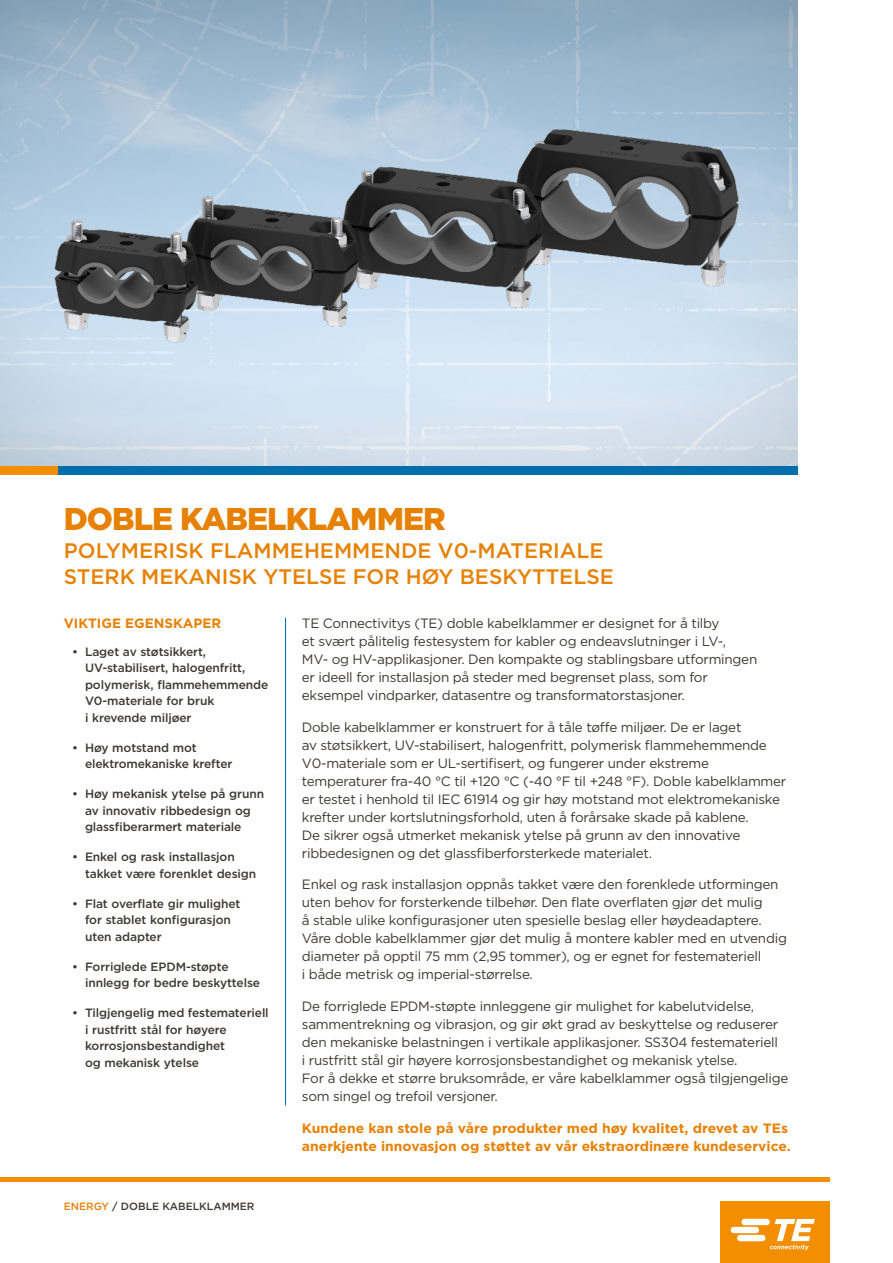
<style>
.page{position:relative;width:893px;height:1263px;background:#fff}
.page>*{position:absolute;margin:0;border:0;box-sizing:border-box;transform-origin:0 0}
.t1{font:900 31.5px "Gotham";letter-spacing:-.03em;color:#e78104}
.t2{font:500 21px/25.5px "Gotham";color:#e78104}
.t3{font:13.5px/18px "Gotham";letter-spacing:-.02em;color:#3c3835}
.t4{font:700 13.5px/18px "Gotham";color:#e78104}
.t5{font:500 12px/16.5px "Gotham";letter-spacing:-.01em;color:#3c3835}
.t6{font:500 10.5px "Gotham";color:#3c3835}
.s1{color:#e78104}
</style>
<div class="page">
<img style="left:0;top:0;width:797px;height:466px">
<div style="left:0;top:466px;width:58px;height:9px;background:#f28e00"></div>
<hr style="left:0;top:1177px;width:829px;height:4px;background:#f28e00">
<div style="left:720px;top:1201px;width:109px;height:62px;background:#f28e00"></div>
<svg style="left:731px;top:1219px;width:84px;height:31px"></svg>
<div style="left:58px;top:466px;width:739px;height:9px;background:#006eab"></div>
<img style="left:53px;top:28px;width:687px;height:427px">
<hr style="left:285px;top:618px;width:1px;height:487px;background:#006eab">
<h1 class="t1" style="left:64px;top:497px;width:384px">DOBLE KABELKLAMMER</h1>
<h2 class="t2" style="left:64px;top:538px;width:552px">POLYMERISK FLAMMEHEMMENDE V0-MATERIALE<br>STERK MEKANISK YTELSE FOR HØY BESKYTTELSE</h2>
<p class="t4" style="left:64px;top:615px;width:159px">VIKTIGE EGENSKAPER</p>
<p class="t3" style="left:302px;top:614px;width:457px">TE Connectivitys (TE) doble kabelklammer er designet for å tilby<br>et svært pålitelig festesystem for kabler og endeavslutninger i LV-,<br>MV- og HV-applikasjoner. Den kompakte og stablingsbare utformingen er ideell for installasjon på steder med begrenset plass, som for eksempel vindparker, datasentre og transformatorstasjoner.</p>
<p class="t3" style="left:302px;top:718px;width:486px">Doble kabelklammer er konstruert for å tåle tøffe miljøer. De er laget<br>av støtsikkert, UV-stabilisert, halogenfritt, polymerisk flammehemmende V0-materiale som er UL-sertifisert, og fungerer under ekstreme temperaturer fra-40 °C til +120 °C (-40 °F til +248 °F). Doble kabelklammer er testet i henhold til IEC 61914 og gir høy motstand mot elektromekaniske krefter under kortslutningsforhold, uten å forårsake skade på kablene.<br>De sikrer også utmerket mekanisk ytelse på grunn av den innovative ribbedesignen og det glassfiberforsterkede materialet.</p>
<p class="t3" style="left:302px;top:875px;width:487px">Enkel og rask installasjon oppnås takket være den forenklede utformingen uten behov for forsterkende tilbehør. Den flate overflaten gjør det mulig<br>å stable ulike konfigurasjoner uten spesielle beslag eller høydeadaptere.<br>Våre doble kabelklammer gjør det mulig å montere kabler med en utvendig diameter på opptil 75 mm (2,95 tommer), og er egnet for festemateriell<br>i både metrisk og imperial-størrelse.</p>
<p class="t3" style="left:302px;top:997px;width:488px">De forriglede EPDM-støpte innleggene gir mulighet for kabelutvidelse, sammentrekning og vibrasjon, og gir økt grad av beskyttelse og reduserer den mekaniske belastningen i vertikale applikasjoner. SS304 festemateriell<br>i rustfritt stål gir høyere korrosjonsbestandighet og mekanisk ytelse.<br>For å dekke et større bruksområde, er våre kabelklammer også tilgjengelige som singel og trefoil versjoner.</p>
<p class="t4" style="left:302px;top:1119px;width:490px">Kundene kan stole på våre produkter med høy kvalitet, drevet av TEs anerkjente innovasjon og støttet av vår ekstraordinære kundeservice.</p>
<p class="t5" style="left:85px;top:643px;width:185px;text-indent:-13px">• Laget av støtsikkert,<br>UV-stabilisert, halogenfritt, polymerisk, flammehemmende<br>V0-materiale for bruk<br>i krevende miljøer</p>
<p class="t5" style="left:85px;top:739px;width:149px;text-indent:-13px">• Høy motstand mot elektromekaniske krefter</p>
<p class="t5" style="left:85px;top:786px;width:181px;text-indent:-13px">• Høy mekanisk ytelse på grunn av innovativ ribbedesign og glassfiberarmert materiale</p>
<p class="t5" style="left:85px;top:849px;width:173px;text-indent:-13px">• Enkel og rask installasjon takket være forenklet design</p>
<p class="t5" style="left:85px;top:895px;width:157px;text-indent:-13px">• Flat overflate gir mulighet for stablet konfigurasjon uten adapter</p>
<p class="t5" style="left:85px;top:958px;width:177px;text-indent:-13px">• Forriglede EPDM-støpte innlegg for bedre beskyttelse</p>
<p class="t5" style="left:85px;top:1005px;width:185px;text-indent:-13px">• Tilgjengelig med festemateriell i rustfritt stål for høyere korrosjonsbestandighet<br>og mekanisk ytelse</p>
<p class="t6" style="left:64px;top:1199px;width:192px"><span class="s1">ENERGY</span> / DOBLE KABELKLAMMER</p>
</div>
